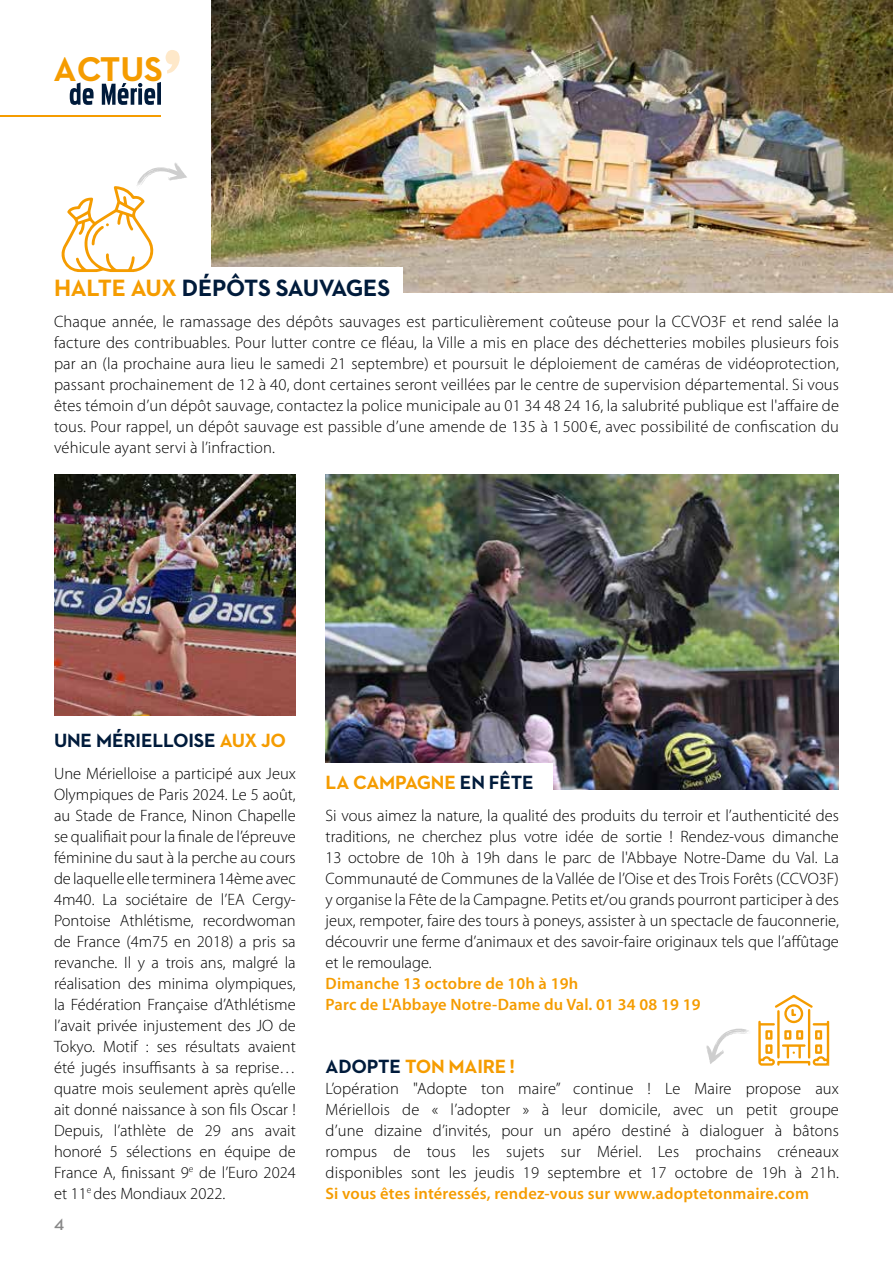
<style>
.page{position:relative;width:893px;height:1263px;background:#fff}
.page>*{position:absolute;margin:0;border:0;box-sizing:border-box;transform-origin:0 0}
.t1{font:700 34.95px "Neutraface 2 Text";color:#f59c00}
.t2{font:700 24px "Neutraface 2 Text";letter-spacing:-.015em;color:#001b3b}
.t3{font:700 19.5px "Neutraface 2 Text";letter-spacing:-.01em;color:#f59c00}
.t4{font:700 19.5px "Neutraface 2 Text";letter-spacing:-.01em;color:#001b3b}
.t5{font:300 16.5px/21px "Myriad Pro";color:#000;text-align:justify}
.t6{font:600 16.5px/21px "Myriad Pro";letter-spacing:.01em;color:#f59c00}
.t7{font:600 16.5px "Neutraface 2 Text";color:#878787}
.s1{color:#f59c00}
.s2{color:#001b3b}
</style>
<div class="page">
<img style="left:326px;top:474px;width:513px;height:315px">
<div style="left:326px;top:763px;width:227px;height:53px;background:#fff"></div>
<img style="left:212px;top:0;width:681px;height:293px">
<svg style="left:165px;top:50px;width:15px;height:24px"></svg>
<hr style="left:0;top:116px;width:161px;height:1px;background:#f59c00">
<svg style="left:70px;top:83px;width:24px;height:22px"></svg>
<svg style="left:102px;top:82px;width:59px;height:23px"></svg>
<img style="left:54px;top:474px;width:242px;height:242px">
<svg style="left:706px;top:1028px;width:43px;height:36px"></svg>
<div style="left:48px;top:267px;width:354px;height:38px;background:#fff"></div>
<svg style="left:62px;top:162px;width:125px;height:110px"></svg>
<svg style="left:758px;top:995px;width:71px;height:71px"></svg>
<h1 class="t1" style="left:54px;top:47px;width:111px">ACTUS</h1>
<h2 class="t2" style="left:54px;top:272px;width:338px"><span class="s1">HALTE AUX</span> DÉPÔTS SAUVAGES</h2>
<p class="t5" style="left:54px;top:311px;width:787px">Chaque année, le ramassage des dépôts sauvages est particulièrement coûteuse pour la CCVO3F et rend salée la facture des contribuables. Pour lutter contre ce fléau, la Ville a mis en place des déchetteries mobiles plusieurs fois par an (la prochaine aura lieu le samedi 21 septembre) et poursuit le déploiement de caméras de vidéoprotection, passant prochainement de 12 à 40, dont certaines seront veillées par le centre de supervision départemental. Si vous êtes témoin d’un dépôt sauvage, contactez la police municipale au 01 34 48 24 16, la salubrité publique est l'affaire de tous. Pour rappel, un dépôt sauvage est passible d’une amende de 135 à 1 500 €, avec possibilité de confiscation du véhicule ayant servi à l’infraction.</p>
<p class="t4" style="left:54px;top:728px;width:234px">UNE MÉRIELLOISE <span class="s1">AUX JO</span></p>
<p class="t5" style="left:54px;top:762px;width:243px">Une Mérielloise a participé aux Jeux Olympiques de Paris 2024. Le 5 août, au Stade de France, Ninon Chapelle se qualifiait pour la finale de l’épreuve féminine du saut à la perche au cours de laquelle elle terminera 14ème avec 4m40. La sociétaire de l’EA Cergy-Pontoise Athlétisme, recordwoman de France (4m75 en 2018) a pris sa revanche. Il y a trois ans, malgré la réalisation des minima olympiques, la Fédération Française d’Athlétisme l’avait privée injustement des JO de Tokyo. Motif : ses résultats avaient été jugés insuffisants à sa reprise… quatre mois seulement après qu’elle ait donné naissance à son fils Oscar !<br>Depuis, l’athlète de 29 ans avait honoré 5 sélections en équipe de France A, finissant 9<sup>e</sup> de l’Euro 2024 et 11<sup>e</sup> des Mondiaux 2022.</p>
<p class="t7" style="left:54px;top:1214px;width:12px">4</p>
<p class="t3" style="left:326px;top:770px;width:210px">LA CAMPAGNE <span class="s2">EN FÊTE</span></p>
<p class="t5" style="left:326px;top:804px;width:515px">Si vous aimez la nature, la qualité des produits du terroir et l’authenticité des traditions, ne cherchez plus votre idée de sortie ! Rendez-vous dimanche 13 octobre de 10h à 19h dans le parc de l'Abbaye Notre-Dame du Val. La Communauté de Communes de la Vallée de l’Oise et des Trois Forêts (CCVO3F) y organise la Fête de la Campagne. Petits et/ou grands pourront participer à des jeux, rempoter, faire des tours à poneys, assister à un spectacle de fauconnerie, découvrir une ferme d’animaux et des savoir-faire originaux tels que l’affûtage et le remoulage.</p>
<p class="t6" style="left:326px;top:972px;width:376px">Dimanche 13 octobre de 10h à 19h<br>Parc de L'Abbaye Notre-Dame du Val. 01 34 08 19 19</p>
<p class="t3" style="left:326px;top:1053px;width:191px"><span class="s2">ADOPTE</span> TON MAIRE !</p>
<p class="t5" style="left:326px;top:1077px;width:515px">L’opération "Adopte ton maire’’ continue ! Le Maire propose aux Mériellois de « l’adopter » à leur domicile, avec un petit groupe d’une dizaine d’invités, pour un apéro destiné à dialoguer à bâtons rompus de tous les sujets sur Mériel. Les prochains créneaux disponibles sont les jeudis 19 septembre et 17 octobre de 19h à 21h.</p>
<p class="t6" style="left:326px;top:1182px;width:485px">Si vous êtes intéressés, rendez-vous sur www.adoptetonmaire.com</p>
</div>
